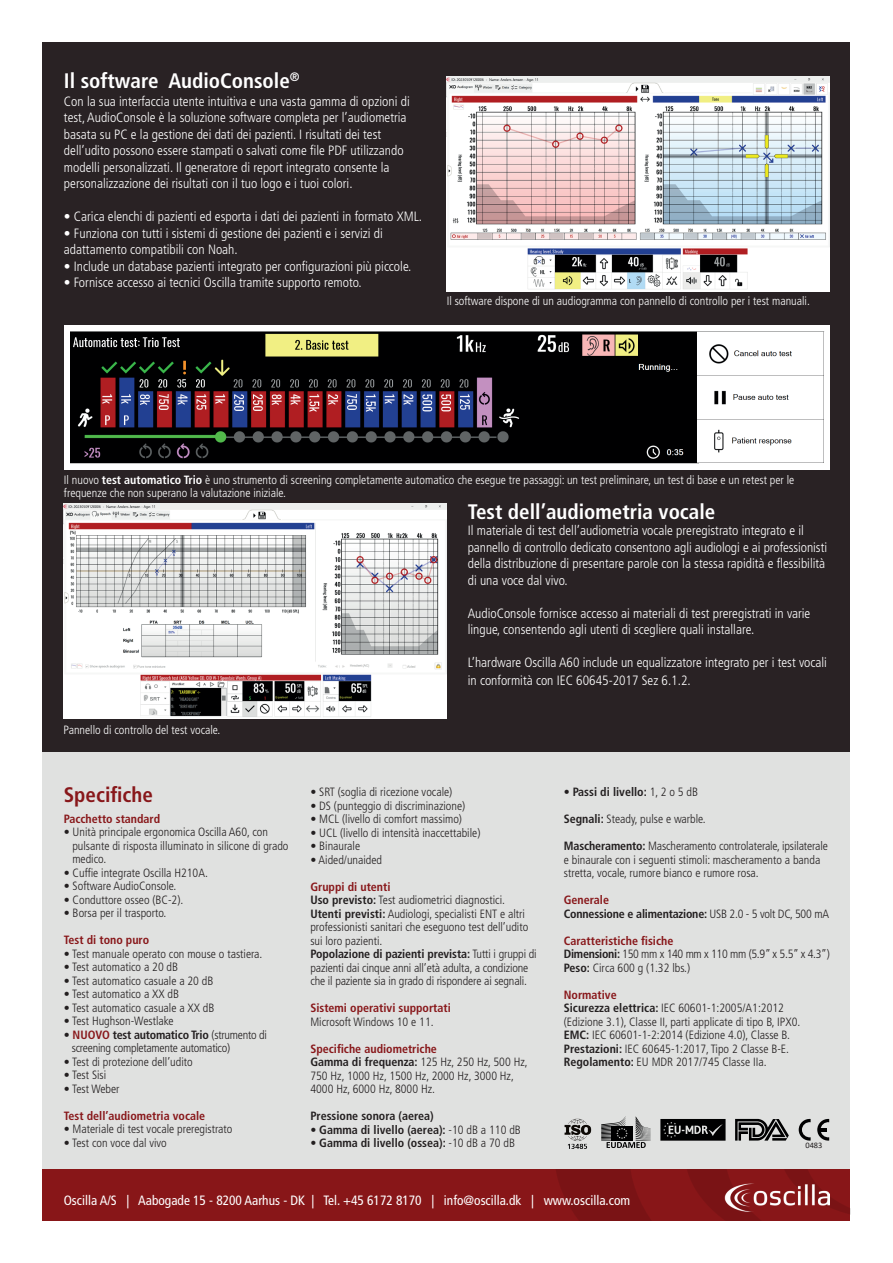
<style>
.page{position:relative;width:893px;height:1263px;background:#fff}
.page>*{position:absolute;margin:0;border:0;box-sizing:border-box;transform-origin:0 0}
.t1{font:700 condensed 21px "Frutiger LT Std";color:#fff}
.t2{font:700 condensed 21px "Frutiger LT Std";color:#88171a}
.t3{font:300 condensed 13.5px/16.5px "Frutiger LT Std";color:#fff}
.t4{font:condensed 13.5px "Frutiger LT Std";color:#fff}
.t5{font:300 condensed 12px/13.5px "Frutiger LT Std";color:#231f20}
.t6{font:300 condensed 12px/12.8px "Frutiger LT Std";color:#fff}
.t7{font:700 condensed 12px "Frutiger LT Std";color:#231f20}
.t8{font:700 condensed 12px "Frutiger LT Std";color:#88171a}
.t9{font:300 condensed 12px/13.5px "Frutiger LT Std";letter-spacing:-.02em;color:#231f20}
.t10{font:700 condensed 12px/13.5px "Frutiger LT Std";letter-spacing:-.02em;color:#231f20}
.t11{font:8.4px "Calibri";color:#231f20}
.t12{font:5.7px "Frutiger LT Std";color:#000001}
.s1{font-weight:700}
.s2{font-weight:700;color:#88171a}
.s3{font-weight:300}
.s4{color:#88171a}
</style>
<div class="page">
<div style="left:43px;top:746px;width:807px;height:432px;background:#e0e1e0"></div>
<div style="left:43px;top:43px;width:807px;height:709px;background:#292224"></div>
<img style="left:446px;top:76px;width:383px;height:215px">
<div style="left:64px;top:325px;width:765px;height:144px;background:#fff"></div>
<img style="left:70px;top:332px;width:754px;height:131px">
<img style="left:64px;top:503px;width:382px;height:216px">
<div style="left:43px;top:1169px;width:807px;height:51px;background:#881618"></div>
<svg style="left:556px;top:1169px;width:294px;height:51px"></svg>
<svg style="left:735px;top:1119px;width:54px;height:21px"></svg>
<svg style="left:660px;top:1119px;width:65px;height:21px"></svg>
<svg style="left:601px;top:1116px;width:50px;height:32px"></svg>
<img style="left:564px;top:1118px;width:27px;height:31px">
<svg style="left:799px;top:1119px;width:12px;height:22px"></svg>
<svg style="left:817px;top:1119px;width:12px;height:22px"></svg>
<img style="left:724px;top:1182px;width:105px;height:29px">
<h1 class="t1" style="left:64px;top:68px;width:237px">Il software AudioConsole<sup>®</sup></h1>
<p class="t3" style="left:64px;top:93px;width:347px">Con la sua interfaccia utente intuitiva e una vasta gamma di opzioni di test, AudioConsole è la soluzione software completa per l’audiometria basata su PC e la gestione dei dati dei pazienti. I risultati dei test dell’udito possono essere stampati o salvati come file PDF utilizzando modelli personalizzati. Il generatore di report integrato consente la personalizzazione dei risultati con il tuo logo e i tuoi colori.</p>
<p class="t3" style="left:64px;top:209px;width:360px">• Carica elenchi di pazienti ed esporta i dati dei pazienti in formato XML.</p>
<p class="t3" style="left:64px;top:225px;width:320px">• Funziona con tutti i sistemi di gestione dei pazienti e i servizi di adattamento compatibili con Noah.</p>
<p class="t3" style="left:64px;top:258px;width:349px">• Include un database pazienti integrato per configurazioni più piccole.</p>
<p class="t3" style="left:64px;top:275px;width:299px">• Fornisce accesso ai tecnici Oscilla tramite supporto remoto.</p>
<p class="t6" style="left:447px;top:295px;width:365px">Il software dispone di un audiogramma con pannello di controllo per i test manuali.</p>
<p class="t6" style="left:64px;top:473px;width:732px">Il nuovo <span class="s1">test automatico Trio</span> è uno strumento di screening completamente automatico che esegue tre passaggi: un test preliminare, un test di base e un retest per le frequenze che non superano la valutazione iniziale.</p>
<p class="t6" style="left:64px;top:723px;width:158px">Pannello di controllo del test vocale.</p>
<h1 class="t2" style="left:64px;top:782px;width:91px">Specifiche</h1>
<p class="t8" style="left:64px;top:811px;width:98px">Pacchetto standard</p>
<p class="t5" style="left:72px;top:825px;width:218px;text-indent:-9px">• Unità principale ergonomica Oscilla A60, con pulsante di risposta illuminato in silicone di grado medico.</p>
<p class="t5" style="left:64px;top:866px;width:146px">• Cuffie integrate Oscilla H210A.</p>
<p class="t5" style="left:64px;top:879px;width:114px">• Software AudioConsole.</p>
<p class="t5" style="left:64px;top:893px;width:121px">• Conduttore osseo (BC-2).</p>
<p class="t5" style="left:64px;top:906px;width:104px">• Borsa per il trasporto.</p>
<p class="t8" style="left:64px;top:933px;width:87px">Test di tono puro</p>
<p class="t5" style="left:64px;top:947px;width:200px">• Test manuale operato con mouse o tastiera.</p>
<p class="t5" style="left:64px;top:960px;width:116px">• Test automatico a 20 dB</p>
<p class="t5" style="left:64px;top:974px;width:151px">• Test automatico casuale a 20 dB</p>
<p class="t5" style="left:64px;top:987px;width:117px">• Test automatico a XX dB</p>
<p class="t5" style="left:64px;top:1001px;width:152px">• Test automatico casuale a XX dB</p>
<p class="t5" style="left:64px;top:1014px;width:111px">• Test Hughson-Westlake</p>
<p class="t9" style="left:72px;top:1028px;width:197px;text-indent:-8px">• <span class="s2">NUOVO</span> <span class="s1">test automatico Trio</span> (strumento di screening completamente automatico)</p>
<p class="t5" style="left:64px;top:1055px;width:130px">• Test di protezione dell’udito</p>
<p class="t5" style="left:64px;top:1068px;width:44px">• Test Sisi</p>
<p class="t5" style="left:64px;top:1082px;width:57px">• Test Weber</p>
<p class="t8" style="left:64px;top:1108px;width:143px">Test dell’audiometria vocale</p>
<p class="t5" style="left:64px;top:1122px;width:170px">• Materiale di test vocale preregistrato</p>
<p class="t5" style="left:64px;top:1136px;width:104px">• Test con voce dal vivo</p>
<h1 class="t1" style="left:468px;top:499px;width:249px">Test dell’audiometria vocale</h1>
<p class="t3" style="left:468px;top:523px;width:361px">Il materiale di test dell’audiometria vocale preregistrato integrato e il pannello di controllo dedicato consentono agli audiologi e ai professionisti della distribuzione di presentare parole con la stessa rapidità e flessibilità di una voce dal vivo.</p>
<p class="t3" style="left:468px;top:605px;width:344px">AudioConsole fornisce accesso ai materiali di test preregistrati in varie lingue, consentendo agli utenti di scegliere quali installare.</p>
<p class="t3" style="left:468px;top:654px;width:361px;line-height:18px">L’hardware Oscilla A60 include un equalizzatore integrato per i test vocali in conformità con IEC 60645-2017 Sez 6.1.2.</p>
<p class="t5" style="left:310px;top:785px;width:143px">• SRT (soglia di ricezione vocale)</p>
<p class="t5" style="left:310px;top:799px;width:156px">• DS (punteggio di discriminazione)</p>
<p class="t5" style="left:310px;top:812px;width:153px">• MCL (livello di comfort massimo)</p>
<p class="t5" style="left:310px;top:826px;width:172px">• UCL (livello di intensità inaccettabile)</p>
<p class="t5" style="left:310px;top:839px;width:51px">• Binaurale</p>
<p class="t5" style="left:310px;top:853px;width:73px">• Aided/unaided</p>
<p class="t5" style="left:310px;top:880px;width:228px"><span class="s2">Gruppi di utenti<br></span><span class="s1">Uso previsto:</span> Test audiometrici diagnostici.<br><span class="s1">Utenti previsti:</span> Audiologi, specialisti ENT e altri professionisti sanitari che eseguono test dell’udito sui loro pazienti.<br><span class="s1">Popolazione di pazienti prevista:</span> Tutti i gruppi di pazienti dai cinque anni all’età adulta, a condizione che il paziente sia in grado di rispondere ai segnali.</p>
<p class="t8" style="left:310px;top:1001px;width:142px">Sistemi operativi supportati</p>
<p class="t5" style="left:310px;top:1015px;width:125px">Microsoft Windows 10 e 11.</p>
<p class="t5" style="left:310px;top:1042px;width:219px"><span class="s2">Specifiche audiometriche<br></span><span class="s1">Gamma di frequenza:</span> 125 Hz, 250 Hz, 500 Hz, 750 Hz, 1000 Hz, 1500 Hz, 2000 Hz, 3000 Hz, 4000 Hz, 6000 Hz, 8000 Hz.</p>
<p class="t7" style="left:310px;top:1109px;width:125px">Pressione sonora (aerea)</p>
<p class="t7" style="left:310px;top:1122px;width:212px"><span class="s3">•</span> Gamma di livello (aerea): <span class="s3">-10 dB a 110 dB</span></p>
<p class="t7" style="left:310px;top:1136px;width:206px"><span class="s3">•</span> Gamma di livello (ossea): <span class="s3">-10 dB a 70 dB</span></p>
<p class="t7" style="left:564px;top:785px;width:136px"><span class="s3">•</span> Passi di livello: <span class="s3">1, 2 o 5 dB</span></p>
<p class="t5" style="left:564px;top:812px;width:143px"><span class="s1">Segnali:</span> Steady, pulse e warble.</p>
<p class="t5" style="left:564px;top:839px;width:265px"><span class="s1">Mascheramento:</span> Mascheramento controlaterale, ipsilaterale e binaurale con i seguenti stimoli: mascheramento a banda stretta, vocale, rumore bianco e rumore rosa.</p>
<p class="t10" style="left:564px;top:893px;width:267px"><span class="s4">Generale<br></span>Connessione e alimentazione: <span class="s3">USB 2.0 - 5 volt DC, 500 mA</span></p>
<p class="t5" style="left:564px;top:934px;width:267px"><span class="s2">Caratteristiche fisiche<br></span><span class="s1">Dimensioni:</span> 150 mm x 140 mm x 110 mm (5.9” x 5.5” x 4.3”)<br><span class="s1">Peso:</span> Circa 600 g (1.32 lbs.)</p>
<p class="t5" style="left:564px;top:988px;width:238px"><span class="s2">Normative<br></span><span class="s1">Sicurezza elettrica:</span> IEC 60601-1:2005/A1:2012 (Edizione 3.1), Classe II, parti applicate di tipo B, IPX0.<br><span class="s1">EMC:</span> IEC 60601-1-2:2014 (Edizione 4.0), Classe B.<br><span class="s1">Prestazioni:</span> IEC 60645-1:2017, Tipo 2 Classe B-E.<br><span class="s1">Regolamento:</span> EU MDR 2017/745 Classe IIa.</p>
<p class="t11" style="left:805px;top:1139px;width:19px">0483</p>
<p class="t12" style="left:808px;top:1142px;width:15px">0483</p>
<p class="t4" style="left:64px;top:1192px;width:568px">Oscilla A/S | Aabogade 15 - 8200 Aarhus - DK | Tel. +45 6172 8170 | info@oscilla.dk | www.oscilla.com</p>
</div>
